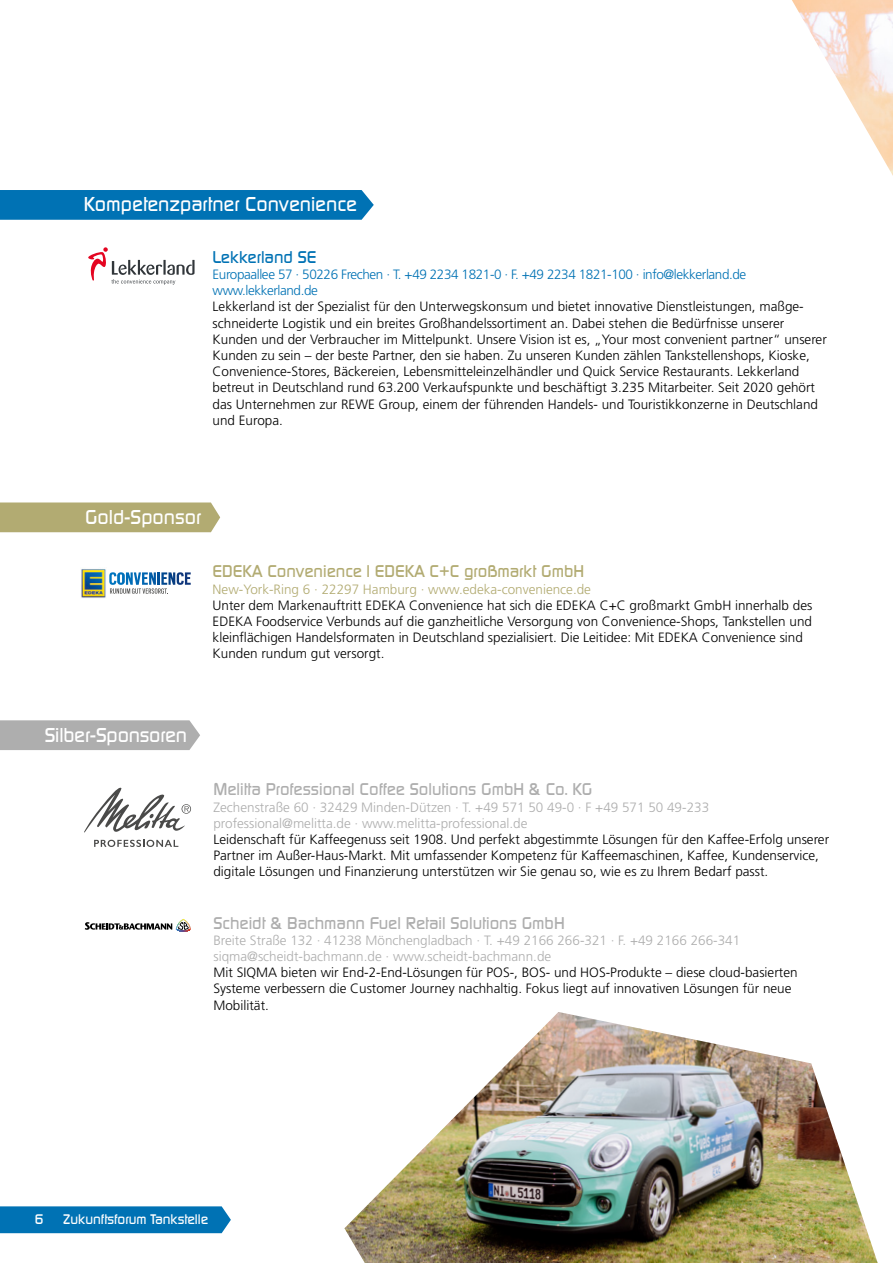
<style>
.page{position:relative;width:893px;height:1263px;background:#fff}
.page>*{position:absolute;margin:0;border:0;box-sizing:border-box;transform-origin:0 0}
.t1{font:500 19.5px "Digital";color:#fff}
.Firmenbeschreibung{font:500 16.5px "Digital";color:#aeaeae}
.Firmenname{font:500 16.5px "Digital";color:#b2ab72}
.Firmenname-2{font:500 16.5px "Digital";color:#0072b4}
.Firmenbeschreibung-2{font:300 13.5px/16.2px "Frutiger LT Std";color:#000}
.Firmenadresse{font:300 13.5px/16.2px "Frutiger LT Std";color:#aeaeae}
.Firmenadresse-2{font:300 13.5px/16.2px "Frutiger LT Std";letter-spacing:-.03em;color:#0072b4}
.Firmenadresse-3{font:300 13.5px "Frutiger LT Std";color:#b2ab72}
.t2{font:500 13.5px "Digital";color:#fff}
</style>
<div class="page">
<div style="left:0;top:1206px;width:231px;height:27px;background:#0072b4"></div>
<div style="left:0;top:190px;width:374px;height:30px;background:#0072b4"></div>
<svg style="left:88px;top:247px;width:107px;height:38px"></svg>
<div style="left:0;top:502px;width:220px;height:30px;background:#b2ab72"></div>
<img style="left:81px;top:569px;width:25px;height:29px">
<svg style="left:109px;top:572px;width:82px;height:22px"></svg>
<div style="left:0;top:720px;width:200px;height:30px;background:#aeaeae"></div>
<svg style="left:85px;top:919px;width:106px;height:13px"></svg>
<img style="left:344px;top:1012px;width:534px;height:251px">
<img style="left:792px;top:0;width:101px;height:176px">
<svg style="left:94px;top:840px;width:84px;height:7px"></svg>
<svg style="left:84px;top:788px;width:107px;height:45px"></svg>
<p class="t1" style="left:84px;top:193px;width:275px">Kompetenzpartner Convenience</p>
<p class="Firmenname-2" style="left:213px;top:247px;width:105px">Lekkerland SE</p>
<p class="Firmenadresse-2" style="left:213px;top:266px;width:535px">Europaallee 57 · 50226 Frechen · T. +49 2234 1821-0 · F. +49 2234 1821-100 · info@lekkerland.de www.lekkerland.de</p>
<p class="Firmenbeschreibung-2" style="left:213px;top:299px;width:616px">Lekkerland ist der Spezialist für den Unterwegskonsum und bietet innovative Dienstleistungen, maßge&shy;schneiderte Logistik und ein breites Großhandelssortiment an. Dabei stehen die Bedürfnisse unserer Kunden und der Verbraucher im Mittelpunkt. Unsere Vision ist es, „Your most convenient partner“ unserer Kunden zu sein – der beste Partner, den sie haben. Zu unseren Kunden zählen Tankstellenshops, Kioske, Convenience-Stores, Bäckereien, Lebensmitteleinzelhändler und Quick Service Restaurants. Lekkerland betreut in Deutschland rund 63.200 Verkaufspunkte und beschäftigt 3.235 Mitarbeiter. Seit 2020 gehört das Unternehmen zur REWE Group, einem der führenden Handels- und Touristikkonzerne in Deutschland und Europa.</p>
<p class="t1" style="left:85px;top:506px;width:118px">Gold-Sponsor</p>
<p class="Firmenname" style="left:213px;top:562px;width:373px">EDEKA Convenience | EDEKA C+C großmarkt GmbH</p>
<p class="Firmenadresse-3" style="left:213px;top:581px;width:380px">New-York-Ring 6 · 22297 Hamburg · www.edeka-convenience.de</p>
<p class="Firmenbeschreibung-2" style="left:213px;top:597px;width:601px">Unter dem Markenauftritt EDEKA Convenience hat sich die EDEKA C+C großmarkt GmbH innerhalb des EDEKA Foodservice Verbunds auf die ganzheitliche Versorgung von Convenience-Shops, Tankstellen und kleinflächigen Handelsformaten in Deutschland spezialisiert. Die Leitidee: Mit EDEKA Convenience sind Kunden rundum gut versorgt.</p>
<p class="t1" style="left:45px;top:723px;width:144px">Silber-Sponsoren</p>
<p class="Firmenbeschreibung" style="left:213px;top:780px;width:380px">Melitta Professional Coffee Solutions GmbH &amp; Co. KG</p>
<p class="Firmenadresse" style="left:213px;top:799px;width:497px">Zechenstraße 60 · 32429 Minden-Dützen · T. +49 571 50 49-0 · F +49 571 50 49-233 professional@melitta.de · www.melitta-professional.de</p>
<p class="Firmenbeschreibung-2" style="left:213px;top:831px;width:617px">Leidenschaft für Kaffeegenuss seit 1908. Und perfekt abgestimmte Lösungen für den Kaffee-Erfolg unserer<br>Partner im Außer-Haus-Markt. Mit umfassender Kompetenz für Kaffeemaschinen, Kaffee, Kundenservice, digitale Lösungen und Finanzierung unterstützen wir Sie genau so, wie es zu Ihrem Bedarf passt.</p>
<p class="Firmenbeschreibung" style="left:213px;top:913px;width:353px">Scheidt &amp; Bachmann Fuel Retail Solutions GmbH</p>
<p class="Firmenadresse" style="left:213px;top:932px;width:528px">Breite Straße 132 · 41238 Mönchengladbach · T. +49 2166 266-321 · F. +49 2166 266-341 siqma@scheidt-bachmann.de · www.scheidt-bachmann.de</p>
<p class="Firmenbeschreibung-2" style="left:213px;top:964px;width:586px">Mit SIQMA bieten wir End-2-End-Lösungen für POS-, BOS- und HOS-Produkte – diese cloud-basierten<br>Systeme verbessern die Customer Journey nachhaltig. Fokus liegt auf innovativen Lösungen für neue<br>Mobilität.</p>
<p class="t2" style="left:35px;top:1211px;width:10px">6</p>
<p class="t2" style="left:63px;top:1211px;width:147px">Zukunftsforum Tankstelle</p>
</div>
